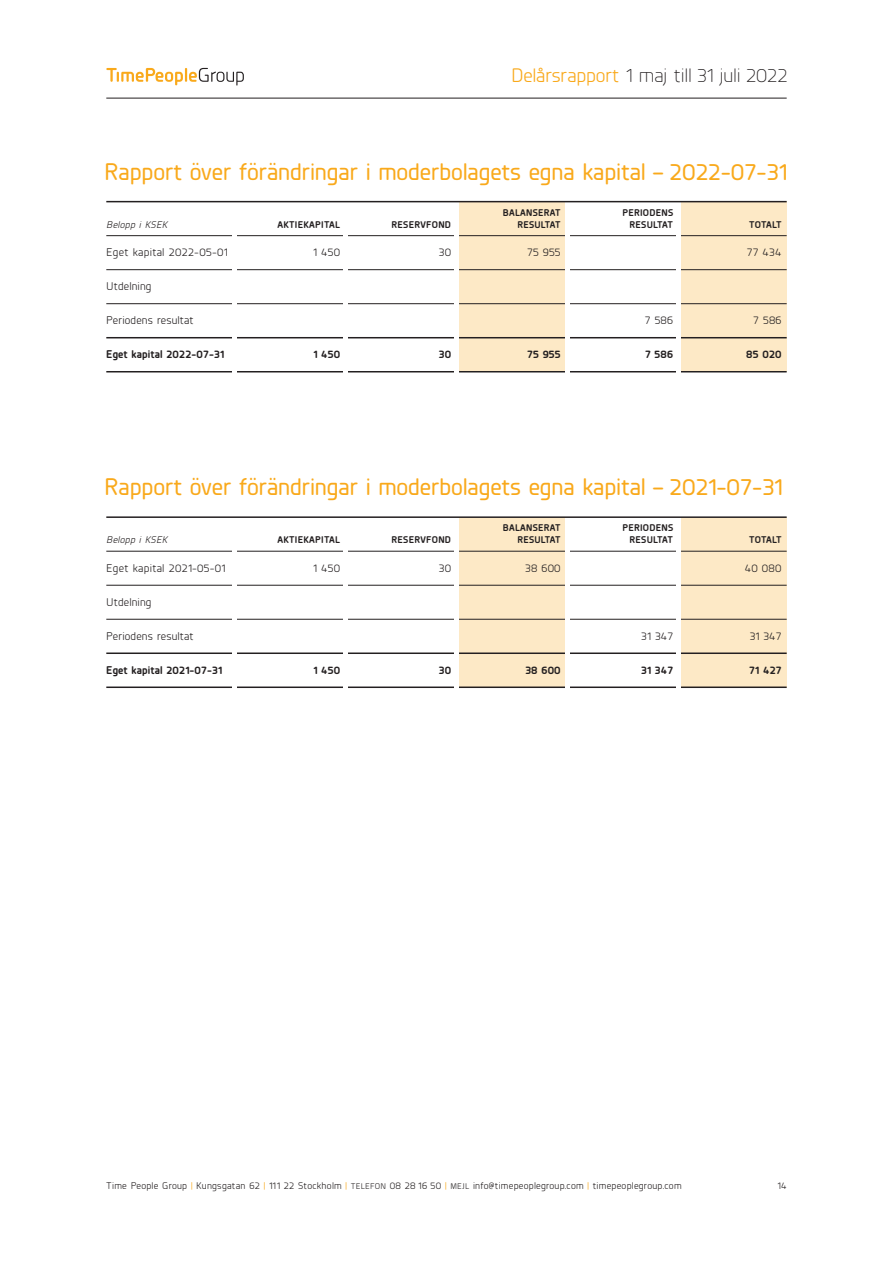
<style>
.page{position:relative;width:893px;height:1263px;background:#fff}
.page>*{position:absolute;margin:0;border:0;box-sizing:border-box;transform-origin:0 0}
.t1{font:500 24px "Planer";letter-spacing:-.005em;color:#f9a91b}
.t2{font:300 19.5px "Planer";letter-spacing:-.005em;color:#231f20}
.t3{font:11.25px "Planer";letter-spacing:.015em;color:#231f20}
.t4{font:700 11.25px "Planer";letter-spacing:.015em;color:#231f20}
.t5{font:700 9.75px "Planer";letter-spacing:.03em;color:#231f20}
.t6{font:9.75px "Planer";letter-spacing:.025em;color:#231f20}
.t7{font:italic 9.75px "Planer";letter-spacing:.03em;color:#231f20}
.s1{font-weight:400;color:#f9a91b}
.s2{color:#f9a91b}
.s3{font-size:8.25px}
</style>
<div class="page">
<svg style="left:106px;top:68px;width:138px;height:18px"></svg>
<hr style="left:106px;top:98px;width:681px;height:1px;background:#231f20">
<div style="left:680px;top:202px;width:107px;height:170px;background:#fde9c6"></div>
<div style="left:459px;top:202px;width:106px;height:170px;background:#fde9c6"></div>
<hr style="left:106px;top:235px;width:681px;height:1px;background:#231f20">
<hr style="left:106px;top:269px;width:681px;height:1px;background:#231f20">
<hr style="left:106px;top:303px;width:681px;height:1px;background:#231f20">
<hr style="left:106px;top:337px;width:681px;height:1px;background:#231f20">
<hr style="left:106px;top:371px;width:681px;height:1px;background:#231f20">
<div style="left:454px;top:202px;width:5px;height:212px;background:#fff"></div>
<div style="left:343px;top:202px;width:5px;height:212px;background:#fff"></div>
<hr style="left:233px;top:202px;width:4px;height:212px;background:#fff">
<div style="left:565px;top:202px;width:5px;height:210px;background:#fff"></div>
<hr style="left:676px;top:202px;width:4px;height:210px;background:#fff">
<hr style="left:106px;top:201px;width:681px;height:1px;background:#231f20">
<div style="left:680px;top:517px;width:107px;height:170px;background:#fde9c6"></div>
<div style="left:459px;top:517px;width:106px;height:170px;background:#fde9c6"></div>
<hr style="left:106px;top:551px;width:681px;height:1px;background:#231f20">
<hr style="left:106px;top:585px;width:681px;height:1px;background:#231f20">
<hr style="left:106px;top:619px;width:681px;height:1px;background:#231f20">
<hr style="left:106px;top:652px;width:681px;height:2px;background:#231f20">
<hr style="left:106px;top:686px;width:681px;height:2px;background:#231f20">
<div style="left:454px;top:517px;width:5px;height:212px;background:#fff"></div>
<div style="left:343px;top:517px;width:5px;height:212px;background:#fff"></div>
<hr style="left:233px;top:517px;width:4px;height:212px;background:#fff">
<div style="left:565px;top:517px;width:5px;height:211px;background:#fff"></div>
<hr style="left:676px;top:517px;width:4px;height:211px;background:#fff">
<hr style="left:106px;top:516px;width:681px;height:2px;background:#231f20">
<h2 class="t2" style="left:511px;top:63px;width:278px"><span class="s1">Delårsrapport</span> 1 maj till 31 juli 2022</h2>
<p class="t1" style="left:104px;top:155px;width:684px">Rapport över förändringar i moderbolagets egna kapital – 2022-07-31</p>
<p class="t5" style="left:503px;top:205px;width:59px">BALANSERAT</p>
<p class="t5" style="left:622px;top:205px;width:52px">PERIODENS</p>
<p class="t7" style="left:106px;top:218px;width:63px">Belopp i KSEK</p>
<p class="t5" style="left:277px;top:217px;width:64px">AKTIEKAPITAL</p>
<p class="t5" style="left:391px;top:217px;width:61px">RESERVFOND</p>
<p class="t5" style="left:517px;top:217px;width:45px">RESULTAT</p>
<p class="t5" style="left:629px;top:217px;width:45px">RESULTAT</p>
<p class="t5" style="left:749px;top:217px;width:34px">TOTALT</p>
<p class="t3" style="left:106px;top:245px;width:123px">Eget kapital 2022-05-01</p>
<p class="t3" style="left:313px;top:245px;width:28px">1 450</p>
<p class="t3" style="left:439px;top:245px;width:14px">30</p>
<p class="t3" style="left:527px;top:245px;width:35px">75 955</p>
<p class="t3" style="left:747px;top:245px;width:36px">77 434</p>
<p class="t3" style="left:106px;top:279px;width:47px">Utdelning</p>
<p class="t3" style="left:106px;top:313px;width:89px">Periodens resultat</p>
<p class="t3" style="left:645px;top:313px;width:30px">7 586</p>
<p class="t3" style="left:753px;top:313px;width:30px">7 586</p>
<p class="t4" style="left:106px;top:346px;width:119px">Eget kapital 2022-07-31</p>
<p class="t4" style="left:313px;top:346px;width:28px">1 450</p>
<p class="t4" style="left:439px;top:346px;width:14px">30</p>
<p class="t4" style="left:527px;top:346px;width:35px">75 955</p>
<p class="t4" style="left:645px;top:346px;width:30px">7 586</p>
<p class="t4" style="left:746px;top:346px;width:37px">85 020</p>
<p class="t1" style="left:104px;top:470px;width:680px">Rapport över förändringar i moderbolagets egna kapital – 2021-07-31</p>
<p class="t5" style="left:503px;top:521px;width:59px">BALANSERAT</p>
<p class="t5" style="left:622px;top:521px;width:52px">PERIODENS</p>
<p class="t7" style="left:106px;top:533px;width:63px">Belopp i KSEK</p>
<p class="t5" style="left:277px;top:533px;width:64px">AKTIEKAPITAL</p>
<p class="t5" style="left:391px;top:533px;width:61px">RESERVFOND</p>
<p class="t5" style="left:517px;top:533px;width:45px">RESULTAT</p>
<p class="t5" style="left:629px;top:533px;width:45px">RESULTAT</p>
<p class="t5" style="left:749px;top:533px;width:34px">TOTALT</p>
<p class="t3" style="left:106px;top:560px;width:121px">Eget kapital 2021-05-01</p>
<p class="t3" style="left:313px;top:560px;width:28px">1 450</p>
<p class="t3" style="left:439px;top:560px;width:14px">30</p>
<p class="t3" style="left:525px;top:560px;width:37px">38 600</p>
<p class="t3" style="left:745px;top:560px;width:38px">40 080</p>
<p class="t3" style="left:106px;top:594px;width:47px">Utdelning</p>
<p class="t3" style="left:106px;top:628px;width:89px">Periodens resultat</p>
<p class="t3" style="left:641px;top:628px;width:33px">31 347</p>
<p class="t3" style="left:750px;top:628px;width:33px">31 347</p>
<p class="t4" style="left:106px;top:662px;width:117px">Eget kapital 2021-07-31</p>
<p class="t4" style="left:313px;top:662px;width:28px">1 450</p>
<p class="t4" style="left:439px;top:662px;width:14px">30</p>
<p class="t4" style="left:525px;top:662px;width:37px">38 600</p>
<p class="t4" style="left:641px;top:662px;width:33px">31 347</p>
<p class="t4" style="left:749px;top:662px;width:34px">71 427</p>
<p class="t6" style="left:106px;top:1179px;width:577px">Time People Group <span class="s2">|</span> Kungsgatan 62 <span class="s2">|</span> 111 22 Stockholm <span class="s2">|</span> <span class="s3">TELEFON</span> 08 28 16 50 <span class="s2">|</span> <span class="s3">MEJL</span> info@timepeoplegroup.com <span class="s2">|</span> timepeoplegroup.com</p>
<p class="t6" style="left:777px;top:1179px;width:11px">14</p>
</div>
